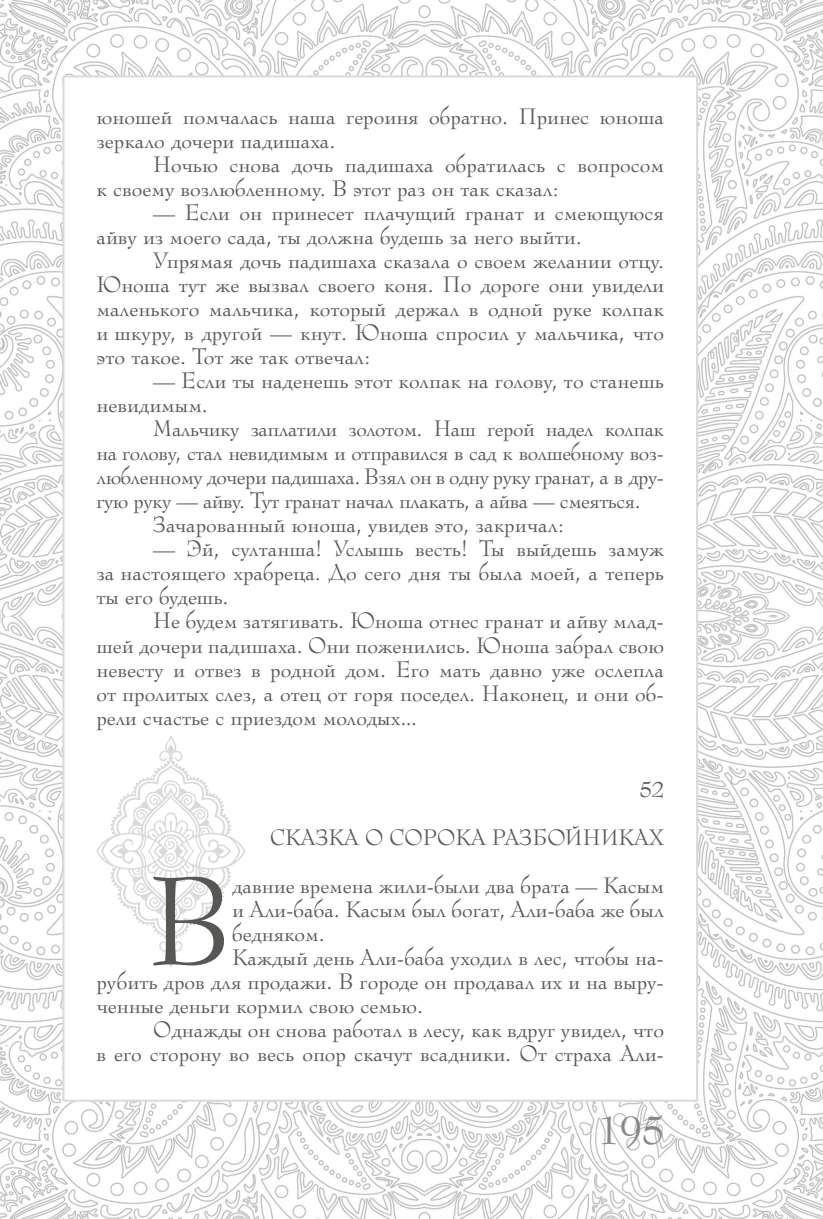
<style>
.page{position:relative;width:823px;height:1219px;background:#fff}
.page>*{position:absolute;margin:0;border:0;box-sizing:border-box;transform-origin:0 0}
.t1{font:123.2px "Metropol C";color:#575756}
.t2{font:40px "Metropol C";color:#878787}
.t3{font:22px/24px "Metropol C";color:#575756}
.t4{font:22px "Metropol C";letter-spacing:-.02em;color:#575756}
</style>
<div class="page">
<img style="left:0;top:0;width:822px;height:1219px">
<div style="left:62px;top:75px;width:635px;height:1027px;background:#fff;border:2px solid #dadada"></div>
<svg style="left:96px;top:735px;width:149px;height:233px"></svg>
<p class="t3" style="left:96px;top:105px;width:568px">юношей помчалась наша героиня обратно. Принес юноша зеркало дочери падишаха.</p>
<p class="t3" style="left:96px;top:153px;width:568px;text-indent:57px">Ночью снова дочь падишаха обратилась с вопросом к своему возлюбленному. В этот раз он так сказал:</p>
<p class="t3" style="left:96px;top:201px;width:568px;text-indent:57px">— Если он принесет плачущий гранат и смеющуюся айву из моего сада, ты должна будешь за него выйти.</p>
<p class="t3" style="left:96px;top:249px;width:568px;text-align:justify;text-indent:57px">Упрямая дочь падишаха сказала о своем желании отцу.<br>Юноша тут же вызвал своего коня. По дороге они увидели маленького мальчика, который держал в одной руке колпак и шкуру, в другой — кнут. Юноша спросил у мальчика, что это такое. Тот же так отвечал:</p>
<p class="t3" style="left:96px;top:369px;width:568px;text-indent:57px">— Если ты наденешь этот колпак на голову, то станешь невидимым.</p>
<p class="t4" style="left:153px;top:416px;width:512px">Мальчику заплатили золотом. Наш герой надел колпак</p>
<p class="t4" style="left:96px;top:440px;width:568px">на голову, стал невидимым и отправился в сад к волшебному воз-</p>
<p class="t4" style="left:96px;top:464px;width:568px">любленному дочери падишаха. Взял он в одну руку гранат, а в дру-</p>
<p class="t4" style="left:96px;top:488px;width:545px">гую руку — айву. Тут гранат начал плакать, а айва — смеяться.</p>
<p class="t3" style="left:153px;top:513px;width:412px">Зачарованный юноша, увидев это, закричал:</p>
<p class="t3" style="left:96px;top:537px;width:568px;text-align:justify;text-indent:57px">— Эй, султанша! Услышь весть! Ты выйдешь замуж за настоящего храбреца. До сего дня ты была моей, а теперь ты его будешь.</p>
<p class="t3" style="left:96px;top:609px;width:568px;text-align:justify;text-indent:57px">Не будем затягивать. Юноша отнес гранат и айву млад&shy;шей дочери падишаха. Они поженились. Юноша забрал свою невесту и отвез в родной дом. Его мать давно уже ослепла от пролитых слез, а отец от горя поседел. Наконец, и они об&shy;рели счастье с приездом молодых…</p>
<p class="t3" style="left:270px;top:765px;width:395px;line-height:48px;text-align:right">52<br>СКАЗКА О СОРОКА РАЗБОЙНИКАХ</p>
<h1 class="t1" style="left:148px;top:849px;width:86px">В</h1>
<p class="t3" style="left:232px;top:873px;width:433px">давние времена жили-были два брата — Касым</p>
<p class="t3" style="left:232px;top:897px;width:433px">и Али-баба. Касым был богат, Али-баба же был</p>
<p class="t3" style="left:232px;top:921px;width:94px">бедняком.</p>
<p class="t3" style="left:232px;top:945px;width:433px">Каждый день Али-баба уходил в лес, чтобы на-</p>
<p class="t3" style="left:96px;top:969px;width:568px">рубить дров для продажи. В городе он продавал их и на выру-</p>
<p class="t3" style="left:96px;top:993px;width:328px">ченные деньги кормил свою семью.</p>
<p class="t3" style="left:153px;top:1017px;width:512px">Однажды он снова работал в лесу, как вдруг увидел, что</p>
<p class="t3" style="left:96px;top:1041px;width:568px">в его сторону во весь опор скачут всадники. От страха Али-</p>
<h2 class="t2" style="left:597px;top:1107px;width:68px">195</h2>
</div>
